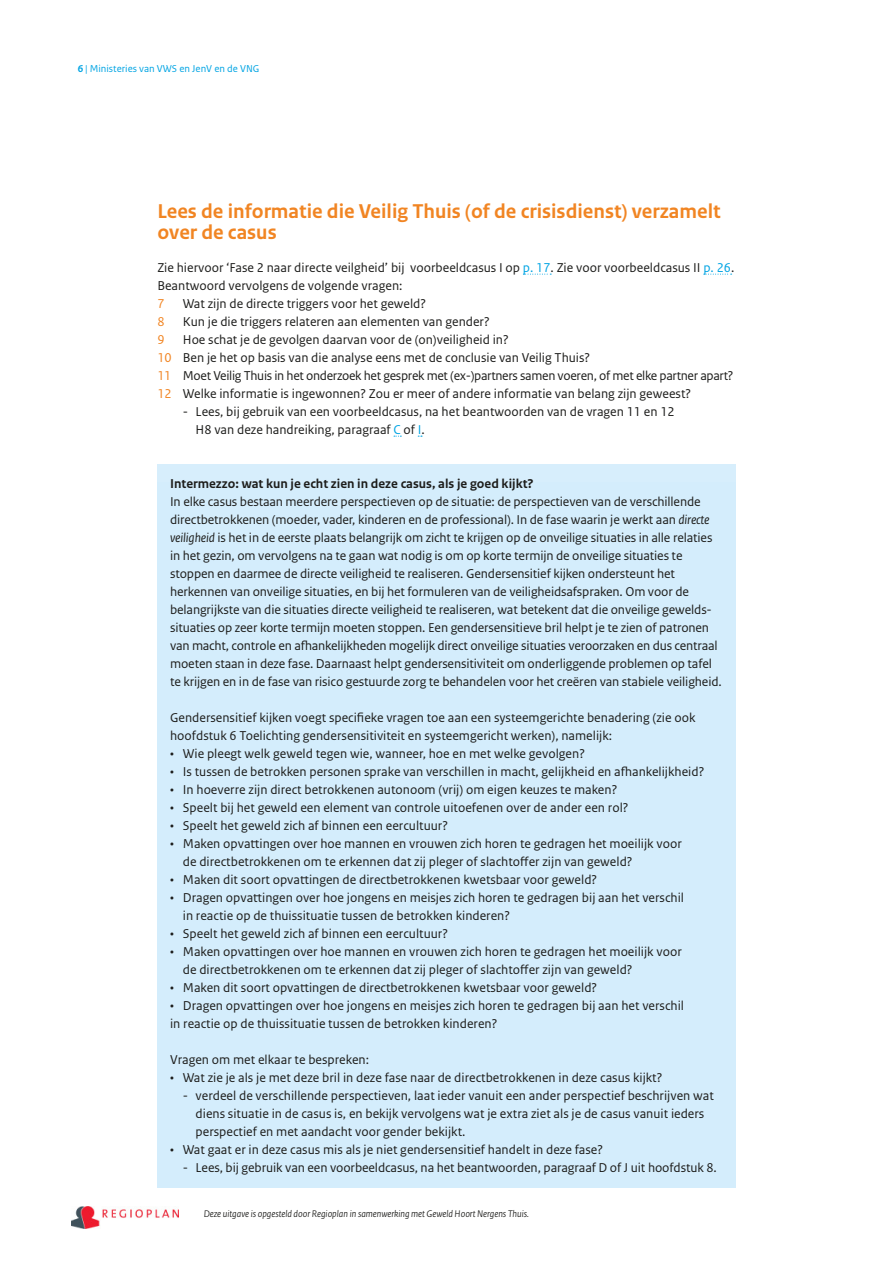
<style>
.page{position:relative;width:893px;height:1263px;background:#fff}
.page>*{position:absolute;margin:0;border:0;box-sizing:border-box;transform-origin:0 0}
.i-04_RO_Paragraafkop{font:700 21px/21px "Rijksoverheid Sans Text";color:#f18523}
._24_RO_Kader_Broodte{font:13.5px/18px "Rijksoverheid Sans Text";color:#1d1d1b}
._10_RO_Broodtekst{font:13.5px "Rijksoverheid Sans Text";color:#1d1d1b}
._11_RO_Opsomming{font:13.5px/18px "Rijksoverheid Sans Text";color:#1d1d1b}
._24_RO_Kader_Broodte-2{font:13.5px "Rijksoverheid Sans Text";letter-spacing:-.02em;color:#1d1d1b}
._24_RO_Kader_kop_Zwa{font:700 13.5px "Rijksoverheid Sans Text";color:#1d1d1b}
.t1{font:13.5px "Rijksoverheid Sans Text";color:#f18523}
.t2{font:10.5px "Rijksoverheid Sans Text";color:#00a4e3}
.t3{font:italic 10.2px "Rijksoverheid Sans";color:#1d1d1b}
.s1{font-weight:700}
.s2{color:#00a4e3}
.s3{color:#f18523}
.s4{font-style:italic}
</style>
<div class="page">
<img style="left:71px;top:1206px;width:108px;height:22px">
<svg style="left:523px;top:274px;width:28px;height:1px"></svg>
<svg style="left:704px;top:274px;width:28px;height:1px"></svg>
<div style="left:157px;top:464px;width:579px;height:56px;background:#d7eefc"></div>
<div style="left:157px;top:482px;width:579px;height:228px;background:#d4edfc"></div>
<div style="left:157px;top:698px;width:579px;height:66px;background:#d4edfc"></div>
<div style="left:157px;top:752px;width:579px;height:48px;background:#d4edfc"></div>
<div style="left:157px;top:788px;width:579px;height:48px;background:#d4edfc"></div>
<div style="left:157px;top:824px;width:579px;height:66px;background:#d4edfc"></div>
<div style="left:157px;top:878px;width:579px;height:66px;background:#d4edfc"></div>
<div style="left:157px;top:932px;width:579px;height:66px;background:#d4edfc"></div>
<div style="left:157px;top:986px;width:579px;height:66px;background:#d4edfc"></div>
<div style="left:157px;top:1040px;width:579px;height:48px;background:#d4edfc"></div>
<div style="left:157px;top:1076px;width:579px;height:84px;background:#d4edfc"></div>
<div style="left:157px;top:1148px;width:579px;height:39px;background:#d4edfc"></div>
<p class="t2" style="left:78px;top:63px;width:183px"><span class="s1">6</span> | Ministeries van VWS en JenV en de VNG</p>
<h1 class="i-04_RO_Paragraafkop" style="left:157px;top:201px;width:565px">Lees de informatie die Veilig Thuis (of de crisisdienst) verzamelt over de casus</h1>
<p class="_10_RO_Broodtekst" style="left:157px;top:260px;width:578px">Zie hiervoor ‘Fase 2 naar directe veilgheid’ bij voorbeeldcasus I op <span class="s2">p. 17</span>. Zie voor voorbeeldcasus II <span class="s2">p. 26</span>.</p>
<p class="_10_RO_Broodtekst" style="left:157px;top:278px;width:247px">Beantwoord vervolgens de volgende vragen:</p>
<p class="t1" style="left:157px;top:296px;width:9px">7</p>
<p class="_24_RO_Kader_Broodte" style="left:183px;top:295px;width:245px">Wat zijn de directe triggers voor het geweld?</p>
<p class="t1" style="left:157px;top:314px;width:9px">8</p>
<p class="_24_RO_Kader_Broodte" style="left:183px;top:313px;width:308px">Kun je die triggers relateren aan elementen van gender?</p>
<p class="t1" style="left:157px;top:332px;width:9px">9</p>
<p class="_24_RO_Kader_Broodte" style="left:183px;top:331px;width:327px">Hoe schat je de gevolgen daarvan voor de (on)veiligheid in?</p>
<p class="_24_RO_Kader_Broodte" style="left:157px;top:349px;width:434px"><span class="s3">10</span> Ben je het op basis van die analyse eens met de conclusie van Veilig Thuis?</p>
<p class="_24_RO_Kader_Broodte-2" style="left:157px;top:368px;width:578px"><span class="s3">11</span> Moet Veilig Thuis in het onderzoek het gesprek met (ex-)partners samen voeren, of met elke partner apart?</p>
<p class="_24_RO_Kader_Broodte" style="left:157px;top:385px;width:535px"><span class="s3">12</span> Welke informatie is ingewonnen? Zou er meer of andere informatie van belang zijn geweest?</p>
<p class="_11_RO_Opsomming" style="left:196px;top:403px;width:481px;text-indent:-13px">- Lees, bij gebruik van een voorbeeldcasus, na het beantwoorden van de vragen 11 en 12<br>H8 van deze handreiking, paragraaf <span class="s2">C</span> of <span class="s2">I</span>.</p>
<p class="_24_RO_Kader_kop_Zwa" style="left:170px;top:476px;width:365px">Intermezzo: wat kun je echt zien in deze casus, als je goed kijkt?</p>
<p class="_24_RO_Kader_Broodte" style="left:170px;top:493px;width:553px">In elke casus bestaan meerdere perspectieven op de situatie: de perspectieven van de verschillende directbetrokkenen (moeder, vader, kinderen en de professional). In de fase waarin je werkt aan <span class="s4">directe veiligheid</span> is het in de eerste plaats belangrijk om zicht te krijgen op de onveilige situaties in alle relaties in het gezin, om vervolgens na te gaan wat nodig is om op korte termijn de onveilige situaties te stoppen en daarmee de directe veiligheid te realiseren. Gendersensitief kijken ondersteunt het herkennen van onveilige situaties, en bij het formuleren van de veiligheidsafspraken. Om voor de belangrijkste van die situaties directe veiligheid te realiseren, wat betekent dat die onveilige gewelds&shy;situaties op zeer korte termijn moeten stoppen. Een gendersensitieve bril helpt je te zien of patronen van macht, controle en afhankelijkheden mogelijk direct onveilige situaties veroorzaken en dus centraal moeten staan in deze fase. Daarnaast helpt gendersensitiviteit om onderliggende problemen op tafel te krijgen en in de fase van risico gestuurde zorg te behandelen voor het creëren van stabiele veiligheid.</p>
<p class="_24_RO_Kader_Broodte" style="left:170px;top:709px;width:527px">Gendersensitief kijken voegt specifieke vragen toe aan een systeemgerichte benadering (zie ook hoofdstuk 6 Toelichting gendersensitiviteit en systeemgericht werken), namelijk:</p>
<p class="_24_RO_Kader_Broodte" style="left:170px;top:745px;width:416px">• Wie pleegt welk geweld tegen wie, wanneer, hoe en met welke gevolgen?</p>
<p class="_24_RO_Kader_Broodte" style="left:170px;top:763px;width:536px">• Is tussen de betrokken personen sprake van verschillen in macht, gelijkheid en afhankelijkheid?</p>
<p class="_24_RO_Kader_Broodte" style="left:170px;top:781px;width:449px">• In hoeverre zijn direct betrokkenen autonoom (vrij) om eigen keuzes te maken?</p>
<p class="_24_RO_Kader_Broodte" style="left:170px;top:799px;width:460px">• Speelt bij het geweld een element van controle uitoefenen over de ander een rol?</p>
<p class="_24_RO_Kader_Broodte" style="left:170px;top:817px;width:279px">• Speelt het geweld zich af binnen een eercultuur?</p>
<p class="_24_RO_Kader_Broodte" style="left:183px;top:835px;width:500px;text-indent:-13px">• Maken opvattingen over hoe mannen en vrouwen zich horen te gedragen het moeilijk voor de directbetrokkenen om te erkennen dat zij pleger of slachtoffer zijn van geweld?</p>
<p class="_24_RO_Kader_Broodte" style="left:170px;top:871px;width:429px">• Maken dit soort opvattingen de directbetrokkenen kwetsbaar voor geweld?</p>
<p class="_24_RO_Kader_Broodte" style="left:183px;top:889px;width:503px;text-indent:-13px">• Dragen opvattingen over hoe jongens en meisjes zich horen te gedragen bij aan het verschil in reactie op de thuissituatie tussen de betrokken kinderen?</p>
<p class="_24_RO_Kader_Broodte" style="left:170px;top:925px;width:279px">• Speelt het geweld zich af binnen een eercultuur?</p>
<p class="_24_RO_Kader_Broodte" style="left:183px;top:943px;width:500px;text-indent:-13px">• Maken opvattingen over hoe mannen en vrouwen zich horen te gedragen het moeilijk voor de directbetrokkenen om te erkennen dat zij pleger of slachtoffer zijn van geweld?</p>
<p class="_24_RO_Kader_Broodte" style="left:170px;top:979px;width:429px">• Maken dit soort opvattingen de directbetrokkenen kwetsbaar voor geweld?</p>
<p class="_24_RO_Kader_Broodte" style="left:170px;top:997px;width:515px">• Dragen opvattingen over hoe jongens en meisjes zich horen te gedragen bij aan het verschil in reactie op de thuissituatie tussen de betrokken kinderen?</p>
<p class="_24_RO_Kader_Broodte" style="left:170px;top:1051px;width:200px">Vragen om met elkaar te bespreken:</p>
<p class="_24_RO_Kader_Broodte" style="left:170px;top:1069px;width:494px">• Wat zie je als je met deze bril in deze fase naar de directbetrokkenen in deze casus kijkt?</p>
<p class="_24_RO_Kader_Broodte" style="left:196px;top:1087px;width:520px;text-indent:-13px">- verdeel de verschillende perspectieven, laat ieder vanuit een ander perspectief beschrijven wat diens situatie in de casus is, en bekijk vervolgens wat je extra ziet als je de casus vanuit ieders perspectief en met aandacht voor gender bekijkt.</p>
<p class="_24_RO_Kader_Broodte" style="left:170px;top:1141px;width:434px">• Wat gaat er in deze casus mis als je niet gendersensitief handelt in deze fase?</p>
<p class="_24_RO_Kader_Broodte" style="left:183px;top:1159px;width:535px">- Lees, bij gebruik van een voorbeeldcasus, na het beantwoorden, paragraaf D of J uit hoofdstuk 8.</p>
<p class="t3" style="left:204px;top:1208px;width:327px">Deze uitgave is opgesteld door Regioplan in samenwerking met Geweld Hoort Nergens Thuis.</p>
</div>
